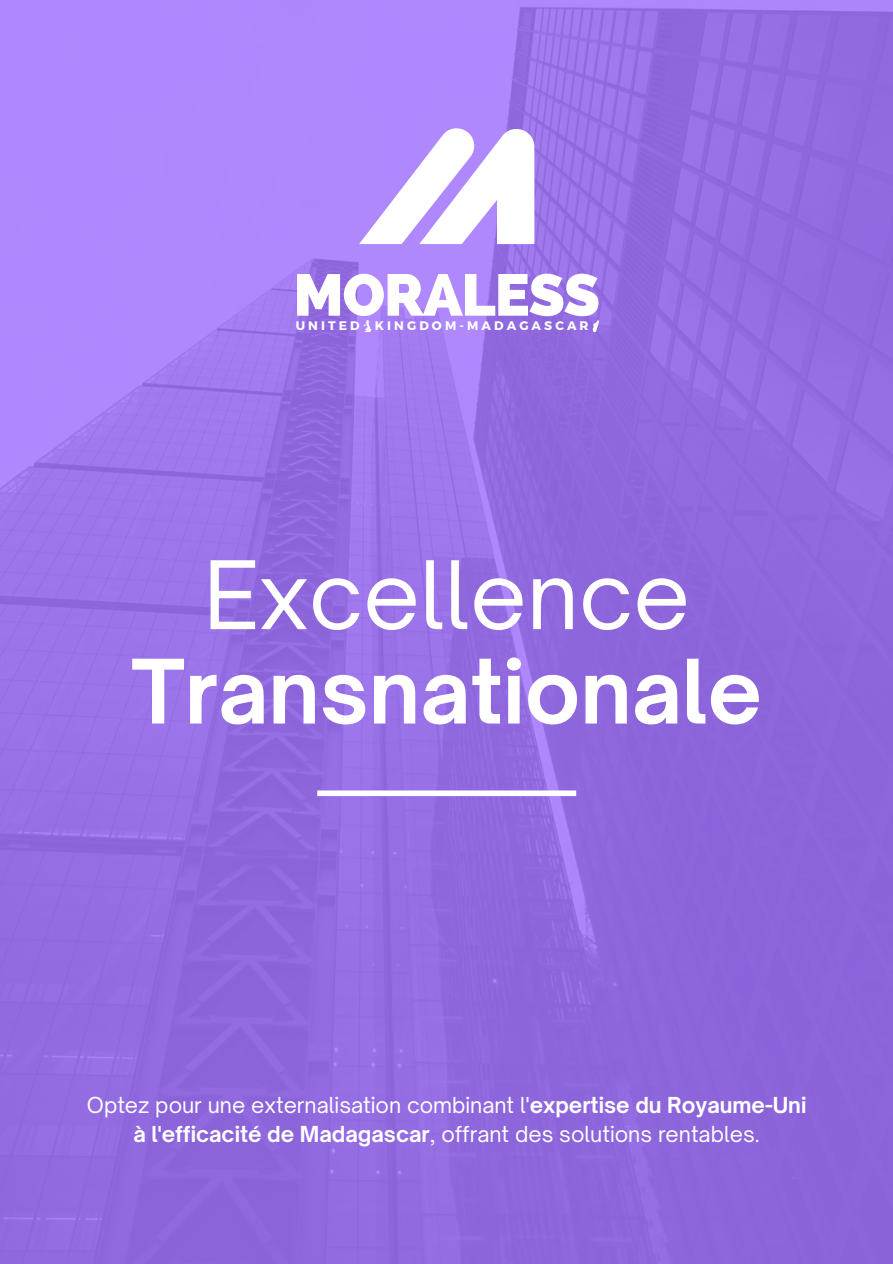
<style>
.page{position:relative;width:893px;height:1264px;background:#fff}
.page>*{position:absolute;margin:0;border:0;box-sizing:border-box;transform-origin:0 0}
.t1{font:90.3px "Open Sauce One";color:#fff}
.t2{font:700 84.9px "Open Sauce One";color:#fff}
.t3{font:800 58.65px "Raleway";letter-spacing:-.02em;color:#fff}
.t4{font:21.15px/29.5px "Open Sauce One";color:#fff;text-align:center}
.t5{font:700 12.45px "Montserrat";letter-spacing:.25em;color:#fff}
.s1{font-weight:700}
</style>
<div class="page">
<img style="left:0;top:0;width:892px;height:1263px">
<div style="left:317px;top:790px;width:259px;height:6px;background:#fff"></div>
<svg style="left:359px;top:122px;width:175px;height:122px"></svg>
<svg style="left:363px;top:320px;width:8px;height:12px"></svg>
<svg style="left:592px;top:319px;width:6px;height:13px"></svg>
<p class="t3" style="left:293px;top:260px;width:308px">MORALESS</p>
<p class="t5" style="left:296px;top:317px;width:294px">UNITED KINGDOM-MADA GASCA R</p>
<p class="t1" style="left:203px;top:539px;width:488px">Excellence</p>
<p class="t2" style="left:131px;top:638px;width:632px">Transnationale</p>
<h3 class="t4" style="left:87px;top:1089px;width:721px">Optez pour une externalisation combinant l'<span class="s1">expertise du Royaume-Uni à l'efficacité de Madagascar</span>, offrant des solutions rentables.</h3>
</div>
